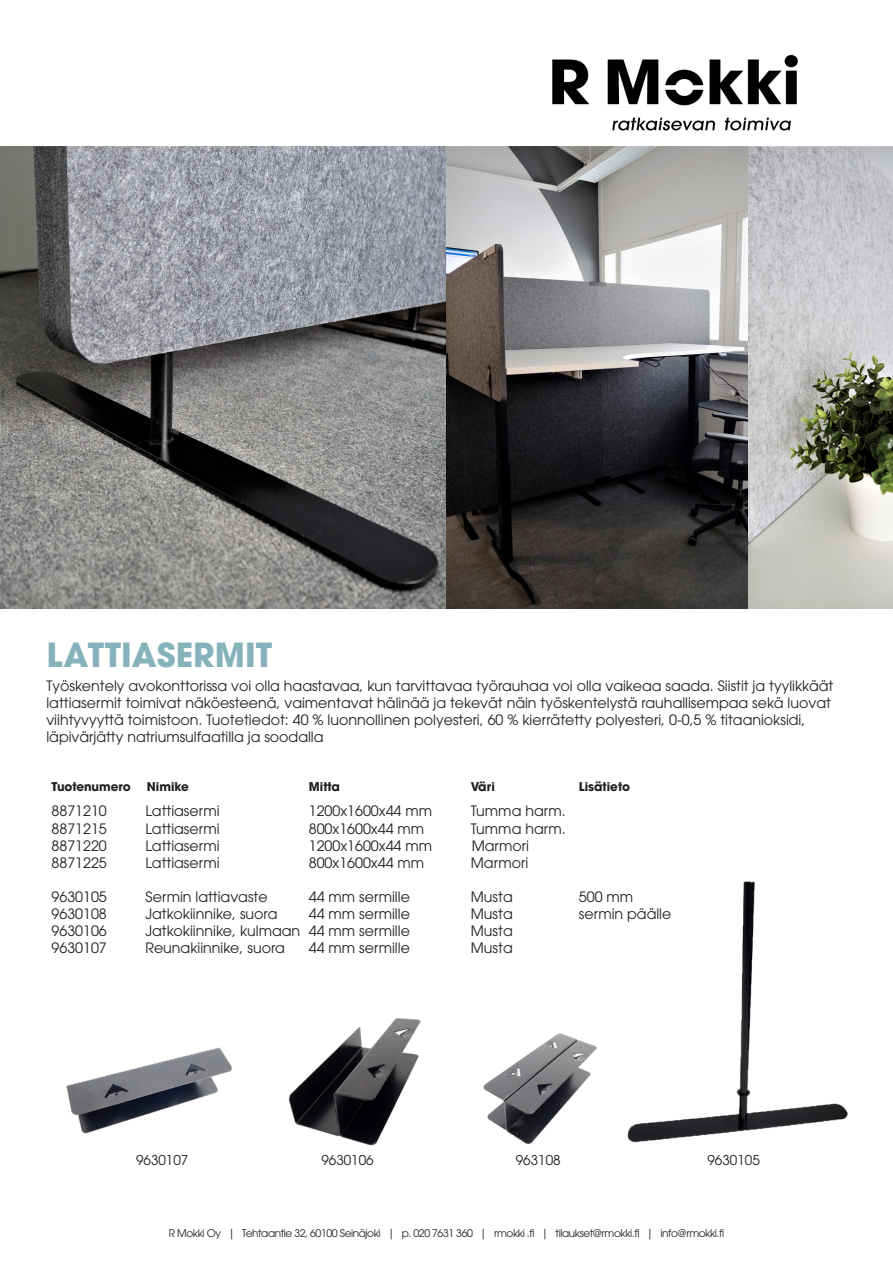
<style>
.page{position:relative;width:893px;height:1263px;background:#fff}
.page>*{position:absolute;margin:0;border:0;box-sizing:border-box;transform-origin:0 0}
.otsikko{font:700 33px "ITC Avant Garde Pro";color:#86b2bc}
.Sarkainleipä{font:14.25px/17.1px "ITC Avant Garde Pro";color:#231f20}
.t1{font:13.5px "ITC Avant Garde Pro";color:#231f20}
.Lihavointi{font:700 12px "ITC Avant Garde Pro";color:#231f20}
.t2{font:10.5px "ITC Avant Garde Pro";letter-spacing:-.04em;color:#231f20}
</style>
<div class="page">
<img style="left:0;top:146px;width:893px;height:462px">
<img style="left:66px;top:1047px;width:166px;height:87px">
<img style="left:483px;top:1033px;width:114px;height:112px">
<img style="left:627px;top:881px;width:221px;height:262px">
<img style="left:288px;top:1018px;width:133px;height:128px">
<img style="left:552px;top:54px;width:246px;height:77px">
<p class="otsikko" style="left:46px;top:632px;width:227px">LATTIASERMIT</p>
<p class="Sarkainleipä" style="left:46px;top:677px;width:788px">Työskentely avokonttorissa voi olla haastavaa, kun tarvittavaa työrauhaa voi olla vaikeaa saada. Siistit ja tyylikkäät lattiasermit toimivat näköesteenä, vaimentavat hälinää ja tekevät näin työskentelystä rauhallisempaa sekä luovat viihtyvyyttä toimistoon. Tuotetiedot: 40 % luonnollinen polyesteri, 60 % kierrätetty polyesteri, 0-0,5 % titaanioksidi, läpivärjätty natriumsulfaatilla ja soodalla</p>
<p class="Lihavointi" style="left:52px;top:778px;width:81px">Tuotenumero</p>
<p class="Lihavointi" style="left:147px;top:778px;width:44px">Nimike</p>
<p class="Lihavointi" style="left:309px;top:778px;width:33px">Mitta</p>
<p class="Lihavointi" style="left:471px;top:778px;width:25px">Väri</p>
<p class="Lihavointi" style="left:579px;top:778px;width:53px">Lisätieto</p>
<p class="Sarkainleipä" style="left:52px;top:802px;width:57px">8871210</p>
<p class="Sarkainleipä" style="left:145px;top:802px;width:76px">Lattiasermi</p>
<p class="Sarkainleipä" style="left:309px;top:802px;width:125px">1200x1600x44 mm</p>
<p class="Sarkainleipä" style="left:471px;top:802px;width:96px">Tumma harm.</p>
<p class="Sarkainleipä" style="left:52px;top:820px;width:57px">8871215</p>
<p class="Sarkainleipä" style="left:145px;top:820px;width:76px">Lattiasermi</p>
<p class="Sarkainleipä" style="left:309px;top:820px;width:117px">800x1600x44 mm</p>
<p class="Sarkainleipä" style="left:471px;top:820px;width:96px">Tumma harm.</p>
<p class="Sarkainleipä" style="left:52px;top:837px;width:57px">8871220</p>
<p class="Sarkainleipä" style="left:145px;top:837px;width:76px">Lattiasermi</p>
<p class="Sarkainleipä" style="left:309px;top:837px;width:125px">1200x1600x44 mm</p>
<p class="Sarkainleipä" style="left:472px;top:837px;width:59px">Marmori</p>
<p class="Sarkainleipä" style="left:52px;top:854px;width:57px">8871225</p>
<p class="Sarkainleipä" style="left:145px;top:854px;width:76px">Lattiasermi</p>
<p class="Sarkainleipä" style="left:309px;top:854px;width:117px">800x1600x44 mm</p>
<p class="Sarkainleipä" style="left:471px;top:854px;width:59px">Marmori</p>
<p class="Sarkainleipä" style="left:52px;top:888px;width:57px">9630105</p>
<p class="Sarkainleipä" style="left:145px;top:888px;width:124px">Sermin lattiavaste</p>
<p class="Sarkainleipä" style="left:309px;top:888px;width:103px">44 mm sermille</p>
<p class="Sarkainleipä" style="left:471px;top:888px;width:43px">Musta</p>
<p class="Sarkainleipä" style="left:579px;top:888px;width:56px">500 mm</p>
<p class="Sarkainleipä" style="left:52px;top:905px;width:57px">9630108</p>
<p class="Sarkainleipä" style="left:145px;top:905px;width:134px">Jatkokiinnike, suora</p>
<p class="Sarkainleipä" style="left:309px;top:905px;width:103px">44 mm sermille</p>
<p class="Sarkainleipä" style="left:471px;top:905px;width:43px">Musta</p>
<p class="Sarkainleipä" style="left:579px;top:905px;width:94px">sermin päälle</p>
<p class="Sarkainleipä" style="left:52px;top:922px;width:57px">9630106</p>
<p class="Sarkainleipä" style="left:145px;top:922px;width:266px">Jatkokiinnike, kulmaan 44 mm sermille</p>
<p class="Sarkainleipä" style="left:471px;top:922px;width:43px">Musta</p>
<p class="Sarkainleipä" style="left:52px;top:939px;width:57px">9630107</p>
<p class="Sarkainleipä" style="left:145px;top:939px;width:141px">Reunakiinnike, suora</p>
<p class="Sarkainleipä" style="left:309px;top:939px;width:103px">44 mm sermille</p>
<p class="Sarkainleipä" style="left:471px;top:939px;width:43px">Musta</p>
<p class="t1" style="left:136px;top:1152px;width:54px">9630107</p>
<p class="t1" style="left:321px;top:1152px;width:54px">9630106</p>
<p class="t1" style="left:516px;top:1152px;width:46px">963108</p>
<p class="t1" style="left:707px;top:1152px;width:54px">9630105</p>
<p class="t2" style="left:169px;top:1227px;width:557px">R Mokki Oy | Tehtaantie 32, 60100 Seinäjoki | p. 020 7631 360 | rmokki .fi | tilaukset@rmokki.fi | info@rmokki.fi</p>
</div>
